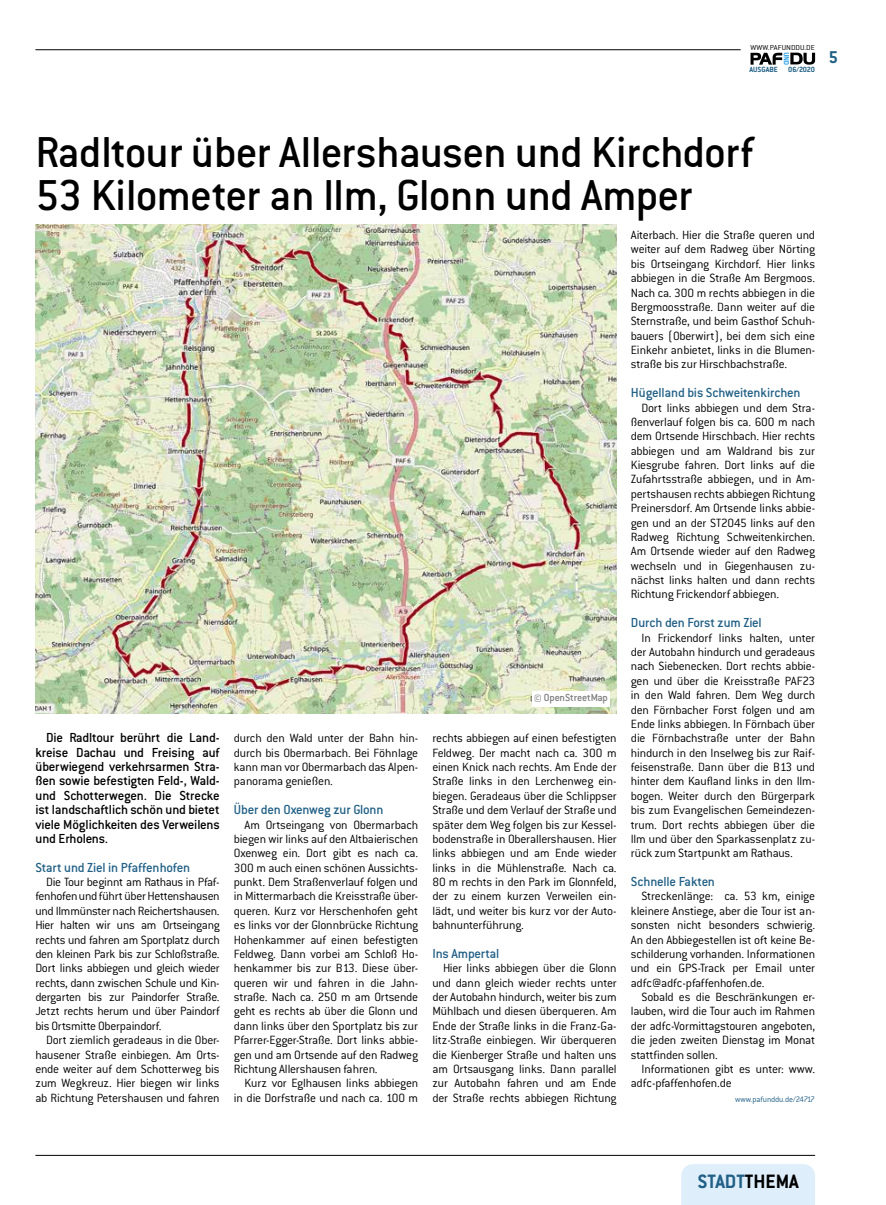
<style>
.page{position:relative;width:886px;height:1205px;background:#fff}
.page>*{position:absolute;margin:0;border:0;box-sizing:border-box;transform-origin:0 0}
.t1{font:500 47.5px/43.1px "Conduit ITC Std";letter-spacing:-.015em;color:#000}
.t2{font:700 21.25px "Conduit ITC Std";color:#216086}
.t3{font:700 18.75px "Conduit ITC Std";color:#216086}
.t4{font:500 14.38px/14.4px "Conduit ITC Std";letter-spacing:-.015em;color:#000;text-align:justify}
.t5{font:500 14.38px "Conduit ITC Std";letter-spacing:-.015em;color:#216086}
.t6{font:300 13.12px/14.4px "Conduit ITC Std";letter-spacing:-.015em;color:#000;text-align:justify}
.t7{font:500 11.25px "Conduit ITC Std";letter-spacing:-.015em;color:#7c7c7c}
.t8{font:300 8.75px "Conduit ITC Std";letter-spacing:-.015em;color:#216086}
.t9{font:700 8.25px "Conduit ITC Std";letter-spacing:-.005em;color:#216086}
.t10{font:300 7.88px "Conduit ITC Std";letter-spacing:.01em;color:#000;scale:1.1 1}
.s1{color:#000}
</style>
<div class="page">
<hr style="left:35px;top:1155px;width:780px;height:1px;background:#000">
<hr style="left:35px;top:50px;width:706px;height:1px;background:#000">
<div style="left:681px;top:1164px;width:134px;height:41px;background:#dfeefb"></div>
<svg style="left:750px;top:53px;width:65px;height:12px"></svg>
<img style="left:35px;top:225px;width:582px;height:488px">
<div style="left:532px;top:691px;width:77px;height:15px;background:#fff"></div>
<p class="t10" style="left:750px;top:42px;width:60px">WWW.PAFUNDDU.DE</p>
<p class="t9" style="left:749px;top:65px;width:30px">AUSGABE</p>
<p class="t9" style="left:788px;top:65px;width:29px">06/2020</p>
<h3 class="t3" style="left:828px;top:46px;width:11px">5</h3>
<h1 class="t1" style="left:35px;top:129px;width:720px">Radltour über Allershausen und Kirchdorf<br>53 Kilometer an Ilm, Glonn und Amper</h1>
<p class="t4" style="left:35px;top:730px;width:186px;text-indent:11px">Die Radltour berührt die Land&shy;kreise Dachau und Freising auf überwiegend verkehrsarmen Stra&shy;ßen sowie befestigten Feld-, Wald&shy;und Schotterwegen. Die Strecke ist landschaftlich schön und bietet viele Möglichkeiten des Verweilens und Erholens.</p>
<p class="t5" style="left:35px;top:858px;width:156px">Start und Ziel in Pfaffenhofen</p>
<p class="t6" style="left:35px;top:874px;width:186px;text-indent:11px">Die Tour beginnt am Rathaus in Pfaf&shy;fenhofen und führt über Hettenshausen und Ilmmünster nach Reichertshausen.<br>Hier halten wir uns am Ortseingang rechts und fahren am Sportplatz durch den kleinen Park bis zur Schloßstraße.<br>Dort links abbiegen und gleich wieder rechts, dann zwischen Schule und Kin&shy;dergarten bis zur Paindorfer Straße.<br>Jetzt rechts herum und über Paindorf bis Ortsmitte Oberpaindorf.</p>
<p class="t6" style="left:35px;top:1032px;width:186px;text-indent:11px">Dort ziemlich geradeaus in die Ober&shy;hausener Straße einbiegen. Am Orts&shy;ende weiter auf dem Schotterweg bis zum Wegkreuz. Hier biegen wir links ab Richtung Petershausen und fahren</p>
<p class="t6" style="left:234px;top:730px;width:186px">durch den Wald unter der Bahn hin&shy;durch bis Obermarbach. Bei Föhnlage kann man vor Obermarbach das Alpen&shy;panorama genießen.</p>
<p class="t5" style="left:234px;top:801px;width:151px">Über den Oxenweg zur Glonn</p>
<p class="t6" style="left:234px;top:817px;width:186px;text-indent:11px">Am Ortseingang von Obermarbach biegen wir links auf den Altbaierischen Oxenweg ein. Dort gibt es nach ca.<br>300 m auch einen schönen Aussichts&shy;punkt. Dem Straßenverlauf folgen und in Mittermarbach die Kreisstraße über&shy;queren. Kurz vor Herschenhofen geht es links vor der Glonnbrücke Richtung Hohenkammer auf einen befestigten Feldweg. Dann vorbei am Schloß Ho&shy;henkammer bis zur B13. Diese über&shy;queren wir und fahren in die Jahn&shy;straße. Nach ca. 250 m am Ortsende geht es rechts ab über die Glonn und dann links über den Sportplatz bis zur Pfarrer-Egger-Straße. Dort links abbie&shy;gen und am Ortsende auf den Radweg Richtung Allershausen fahren.</p>
<p class="t6" style="left:234px;top:1075px;width:186px;text-align:right">Kurz vor Eglhausen links abbiegen in die Dorfstraße und nach ca. 100 m</p>
<p class="t7" style="left:534px;top:691px;width:76px">© OpenStreetMap</p>
<p class="t6" style="left:432px;top:730px;width:186px">rechts abbiegen auf einen befestigten Feldweg. Der macht nach ca. 300 m einen Knick nach rechts. Am Ende der Straße links in den Lerchenweg ein&shy;biegen. Geradeaus über die Schlippser Straße und dem Verlauf der Straße und später dem Weg folgen bis zur Kessel&shy;bodenstraße in Oberallershausen. Hier links abbiegen und am Ende wieder links in die Mühlenstraße. Nach ca.<br>80 m rechts in den Park im Glonnfeld, der zu einem kurzen Verweilen ein&shy;lädt, und weiter bis kurz vor der Auto&shy;bahnunterführung.</p>
<p class="t5" style="left:432px;top:945px;width:69px">Ins Ampertal</p>
<p class="t6" style="left:432px;top:960px;width:186px;text-indent:11px">Hier links abbiegen über die Glonn und dann gleich wieder rechts unter der Autobahn hindurch, weiter bis zum Mühlbach und diesen überqueren. Am Ende der Straße links in die Franz-Ga&shy;litz-Straße einbiegen. Wir überqueren die Kienberger Straße und halten uns am Ortsausgang links. Dann parallel zur Autobahn fahren und am Ende der Straße rechts abbiegen Richtung</p>
<p class="t6" style="left:631px;top:227px;width:186px">Aiterbach. Hier die Straße queren und weiter auf dem Radweg über Nörting bis Ortseingang Kirchdorf. Hier links abbiegen in die Straße Am Bergmoos.<br>Nach ca. 300 m rechts abbiegen in die Bergmoosstraße. Dann weiter auf die Sternstraße, und beim Gasthof Schuh&shy;bauers (Oberwirt), bei dem sich eine Einkehr anbietet, links in die Blumen&shy;straße bis zur Hirschbachstraße.</p>
<p class="t5" style="left:631px;top:384px;width:171px">Hügelland bis Schweitenkirchen</p>
<p class="t6" style="left:631px;top:400px;width:186px;text-indent:11px">Dort links abbiegen und dem Stra&shy;ßenverlauf folgen bis ca. 600 m nach dem Ortsende Hirschbach. Hier rechts abbiegen und am Waldrand bis zur Kiesgrube fahren. Dort links auf die Zufahrtsstraße abbiegen, und in Am&shy;pertshausen rechts abbiegen Richtung Preinersdorf. Am Ortsende links abbie&shy;gen und an der ST2045 links auf den Radweg Richtung Schweitenkirchen.<br>Am Ortsende wieder auf den Radweg wechseln und in Giegenhausen zu&shy;nächst links halten und dann rechts Richtung Frickendorf abbiegen.</p>
<p class="t5" style="left:631px;top:614px;width:132px">Durch den Forst zum Ziel</p>
<p class="t6" style="left:631px;top:630px;width:186px;text-indent:11px">In Frickendorf links halten, unter der Autobahn hindurch und geradeaus nach Siebenecken. Dort rechts abbie&shy;gen und über die Kreisstraße PAF23 in den Wald fahren. Dem Weg durch den Förnbacher Forst folgen und am Ende links abbiegen. In Förnbach über die Förnbachstraße unter der Bahn hindurch in den Inselweg bis zur Raif&shy;feisenstraße. Dann über die B13 und hinter dem Kaufland links in den Ilm&shy;bogen. Weiter durch den Bürgerpark bis zum Evangelischen Gemeindezen&shy;trum. Dort rechts abbiegen über die Ilm und über den Sparkassenplatz zu&shy;rück zum Startpunkt am Rathaus.</p>
<p class="t5" style="left:631px;top:873px;width:86px">Schnelle Fakten</p>
<p class="t6" style="left:631px;top:889px;width:186px;text-indent:11px">Streckenlänge: ca. 53 km, einige kleinere Anstiege, aber die Tour ist an&shy;sonsten nicht besonders schwierig.<br>An den Abbiegestellen ist oft keine Be&shy;schilderung vorhanden. Informationen und ein GPS-Track per Email unter adfc@adfc-pfaffenhofen.de.</p>
<p class="t6" style="left:631px;top:989px;width:186px;text-indent:11px">Sobald es die Beschränkungen er&shy;lauben, wird die Tour auch im Rahmen der adfc-Vormittagstouren angeboten, die jeden zweiten Dienstag im Monat stattfinden sollen.</p>
<p class="t6" style="left:631px;top:1061px;width:186px;text-indent:11px">Informationen gibt es unter: www. adfc-pfaffenhofen.de</p>
<p class="t8" style="left:735px;top:1093px;width:82px">www.pafunddu.de/24717</p>
<h2 class="t2" style="left:697px;top:1169px;width:103px">STADT<span class="s1">THEMA</span></h2>
</div>
